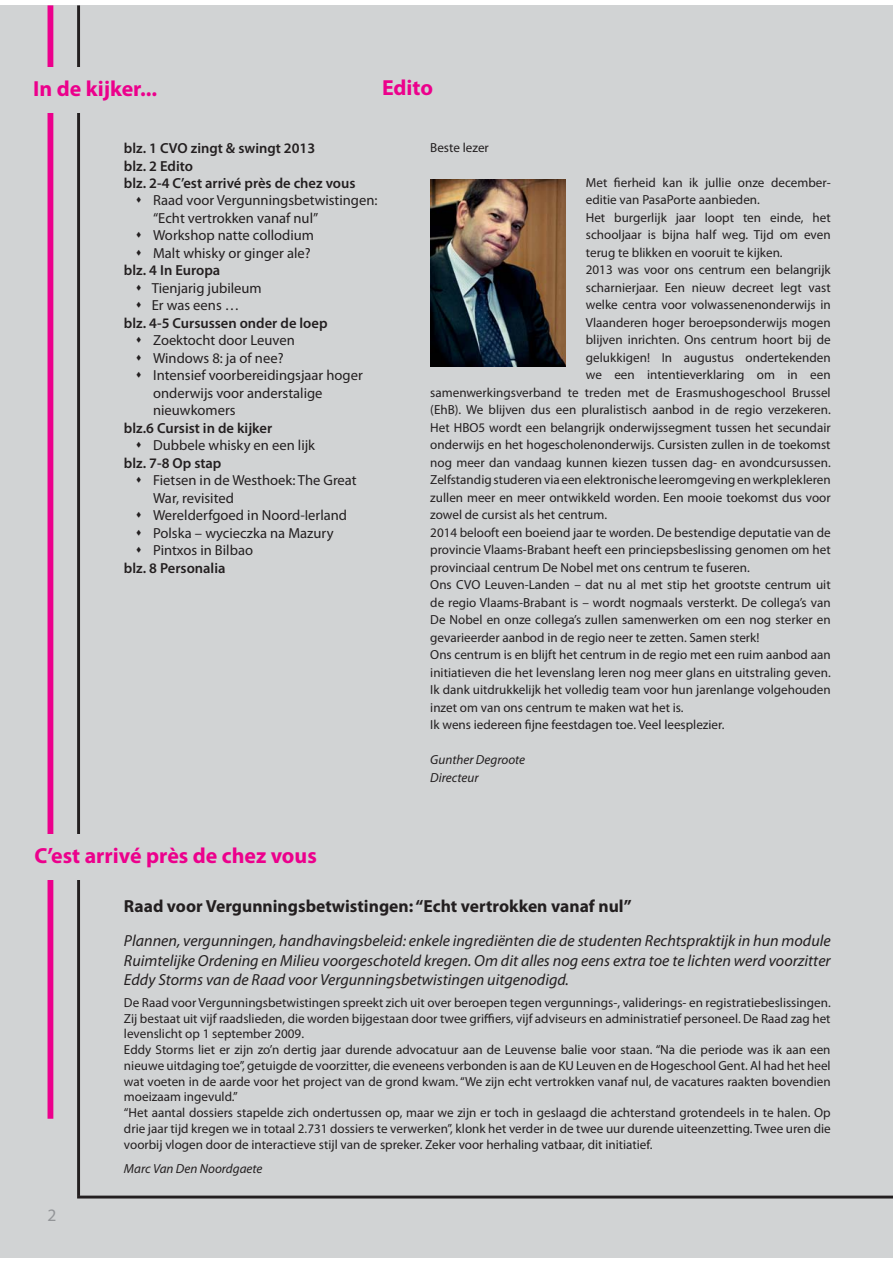
<style>
.page{position:relative;width:893px;height:1263px;background:#fff}
.page>*{position:absolute;margin:0;border:0;box-sizing:border-box;transform-origin:0 0}
.t1{font:700 21.9px "Myriad Pro";color:#ec008c}
.t2{font:700 17.55px "Myriad Pro";color:#231f20}
.t3{font:17.55px "Myriad Pro";color:#939598}
.t4{font:italic 16.05px/19.2px "Myriad Pro";color:#231f20;text-align:justify}
.t5{font:14.55px/17.5px "Myriad Pro";color:#231f20}
.t6{font:600 14.55px/17.5px "Myriad Pro";color:#231f20}
.t7{font:13.05px/15.8px "Myriad Pro";color:#231f20}
.t8{font:italic 13.05px/17.5px "Myriad Pro";color:#231f20}
</style>
<div class="page">
<div style="left:0;top:5px;width:893px;height:1252px;background:#d1d3d4"></div>
<hr style="left:77px;top:5px;width:3px;height:1191px;background:#231f20">
<div style="left:48px;top:5px;width:5px;height:1114px;background:#ec008c"></div>
<svg style="left:77px;top:1196px;width:816px;height:3px;background:#3e3b3c"></svg>
<div style="left:33px;top:67px;width:61px;height:46px;background:#d1d3d4"></div>
<div style="left:31px;top:834px;width:61px;height:46px;background:#d1d3d4"></div>
<img style="left:430px;top:179px;width:135px;height:187px">
<h1 class="t1" style="left:33px;top:80px;width:125px">In de kijker...</h1>
<h1 class="t1" style="left:382px;top:79px;width:53px">Edito</h1>
<p class="t6" style="left:124px;top:140px;width:233px">blz. 1 CVO zingt &amp; swingt 2013<br>blz. 2 Edito<br>blz. 2-4 C’est arrivé près de chez vous</p>
<p class="t5" style="left:153px;top:193px;width:226px">Raad voor Vergunningsbetwistingen: “Echt vertrokken vanaf nul”<br>Workshop natte collodium<br>Malt whisky or ginger ale?</p>
<p class="t6" style="left:124px;top:263px;width:98px">blz. 4 In Europa</p>
<p class="t5" style="left:152px;top:280px;width:112px">Tienjarig jubileum<br>Er was eens …</p>
<p class="t6" style="left:124px;top:315px;width:205px">blz. 4-5 Cursussen onder de loep</p>
<p class="t5" style="left:153px;top:333px;width:211px">Zoektocht door Leuven<br>Windows 8: ja of nee?<br>Intensief voorbereidingsjaar hoger onderwijs voor anderstalige nieuwkomers</p>
<p class="t6" style="left:124px;top:420px;width:150px">blz.6 Cursist in de kijker</p>
<p class="t5" style="left:153px;top:438px;width:163px">Dubbele whisky en een lijk</p>
<p class="t6" style="left:124px;top:455px;width:99px">blz. 7-8 Op stap</p>
<p class="t5" style="left:153px;top:473px;width:205px">Fietsen in de Westhoek: The Great<br>War, revisited<br>Werelderfgoed in Noord-Ierland<br>Polska – wycieczka na Mazury<br>Pintxos in Bilbao</p>
<p class="t6" style="left:124px;top:560px;width:103px">blz. 8 Personalia</p>
<p class="t7" style="left:430px;top:140px;width:60px">Beste lezer</p>
<p class="t7" style="left:586px;top:175px;width:246px">Met fierheid kan ik jullie onze december-</p>
<p class="t7" style="left:586px;top:193px;width:176px">editie van PasaPorte aanbieden.</p>
<p class="t7" style="left:586px;top:210px;width:246px">Het burgerlijk jaar loopt ten einde, het</p>
<p class="t7" style="left:586px;top:228px;width:246px">schooljaar is bijna half weg. Tijd om even</p>
<p class="t7" style="left:586px;top:245px;width:198px">terug te blikken en vooruit te kijken.</p>
<p class="t7" style="left:586px;top:263px;width:246px">2013 was voor ons centrum een belangrijk</p>
<p class="t7" style="left:586px;top:280px;width:246px">scharnierjaar. Een nieuw decreet legt vast</p>
<p class="t7" style="left:586px;top:298px;width:246px">welke centra voor volwassenenonderwijs in</p>
<p class="t7" style="left:586px;top:315px;width:246px">Vlaanderen hoger beroepsonderwijs mogen</p>
<p class="t7" style="left:586px;top:333px;width:246px">blijven inrichten. Ons centrum hoort bij de</p>
<p class="t7" style="left:586px;top:350px;width:246px">gelukkigen! In augustus ondertekenden</p>
<p class="t7" style="left:586px;top:368px;width:246px">we een intentieverklaring om in een</p>
<p class="t7" style="left:430px;top:385px;width:402px">samenwerkingsverband te treden met de Erasmushogeschool Brussel</p>
<p class="t7" style="left:430px;top:403px;width:402px">(EhB). We blijven dus een pluralistisch aanbod in de regio verzekeren.</p>
<p class="t7" style="left:430px;top:420px;width:402px">Het HBO5 wordt een belangrijk onderwijssegment tussen het secundair</p>
<p class="t7" style="left:430px;top:438px;width:402px">onderwijs en het hogescholenonderwijs. Cursisten zullen in de toekomst</p>
<p class="t7" style="left:430px;top:455px;width:402px">nog meer dan vandaag kunnen kiezen tussen dag- en avondcursussen.</p>
<p class="t7" style="left:430px;top:473px;width:402px">Zelfstandig studeren via een elektronische leeromgeving en werkplekleren</p>
<p class="t7" style="left:430px;top:490px;width:402px">zullen meer en meer ontwikkeld worden. Een mooie toekomst dus voor</p>
<p class="t7" style="left:430px;top:508px;width:178px">zowel de cursist als het centrum.</p>
<p class="t7" style="left:430px;top:525px;width:402px">2014 belooft een boeiend jaar te worden. De bestendige deputatie van de</p>
<p class="t7" style="left:430px;top:543px;width:402px">provincie Vlaams-Brabant heeft een princiepsbeslissing genomen om het</p>
<p class="t7" style="left:430px;top:560px;width:321px">provinciaal centrum De Nobel met ons centrum te fuseren.</p>
<p class="t7" style="left:430px;top:578px;width:402px">Ons CVO Leuven-Landen – dat nu al met stip het grootste centrum uit</p>
<p class="t7" style="left:430px;top:595px;width:402px">de regio Vlaams-Brabant is – wordt nogmaals versterkt. De collega’s van</p>
<p class="t7" style="left:430px;top:613px;width:402px">De Nobel en onze collega’s zullen samenwerken om een nog sterker en</p>
<p class="t7" style="left:430px;top:630px;width:331px">gevarieerder aanbod in de regio neer te zetten. Samen sterk!</p>
<p class="t7" style="left:430px;top:648px;width:402px">Ons centrum is en blijft het centrum in de regio met een ruim aanbod aan</p>
<p class="t7" style="left:430px;top:665px;width:402px">initiatieven die het levenslang leren nog meer glans en uitstraling geven.</p>
<p class="t7" style="left:430px;top:683px;width:402px">Ik dank uitdrukkelijk het volledig team voor hun jarenlange volgehouden</p>
<p class="t7" style="left:430px;top:700px;width:255px">inzet om van ons centrum te maken wat het is.</p>
<p class="t7" style="left:430px;top:718px;width:296px">Ik wens iedereen fijne feestdagen toe. Veel leesplezier.</p>
<p class="t8" style="left:430px;top:752px;width:96px">Gunther Degroote<br>Directeur</p>
<h1 class="t1" style="left:34px;top:848px;width:284px">C’est arrivé près de chez vous</h1>
<h2 class="t2" style="left:124px;top:899px;width:509px">Raad voor Vergunningsbetwistingen: “Echt vertrokken vanaf nul”</h2>
<p class="t4" style="left:124px;top:933px;width:708px">Plannen, vergunningen, handhavingsbeleid: enkele ingrediënten die de studenten Rechtspraktijk in hun module Ruimtelijke Ordening en Milieu voorgeschoteld kregen. Om dit alles nog eens extra toe te lichten werd voorzitter Eddy Storms van de Raad voor Vergunningsbetwistingen uitgenodigd.</p>
<p class="t7" style="left:124px;top:995px;width:708px">De Raad voor Vergunningsbetwistingen spreekt zich uit over beroepen tegen vergunnings-, validerings- en registratiebeslissingen.<br>Zij bestaat uit vijf raadslieden, die worden bijgestaan door twee griffiers, vijf adviseurs en administratief personeel. De Raad zag het levenslicht op 1 september 2009.<br>Eddy Storms liet er zijn zo’n dertig jaar durende advocatuur aan de Leuvense balie voor staan. “Na die periode was ik aan een nieuwe uitdaging toe”, getuigde de voorzitter, die eveneens verbonden is aan de KU Leuven en de Hogeschool Gent. Al had het heel wat voeten in de aarde voor het project van de grond kwam. “We zijn echt vertrokken vanaf nul, de vacatures raakten bovendien moeizaam ingevuld.”<br>“Het aantal dossiers stapelde zich ondertussen op, maar we zijn er toch in geslaagd die achterstand grotendeels in te halen. Op drie jaar tijd kregen we in totaal 2.731 dossiers te verwerken”, klonk het verder in de twee uur durende uiteenzetting. Twee uren die voorbij vlogen door de interactieve stijl van de spreker. Zeker voor herhaling vatbaar, dit initiatief.</p>
<p class="t8" style="left:124px;top:1161px;width:140px">Marc Van Den Noordgaete</p>
<h2 class="t3" style="left:48px;top:1208px;width:10px">2</h2>
</div>
